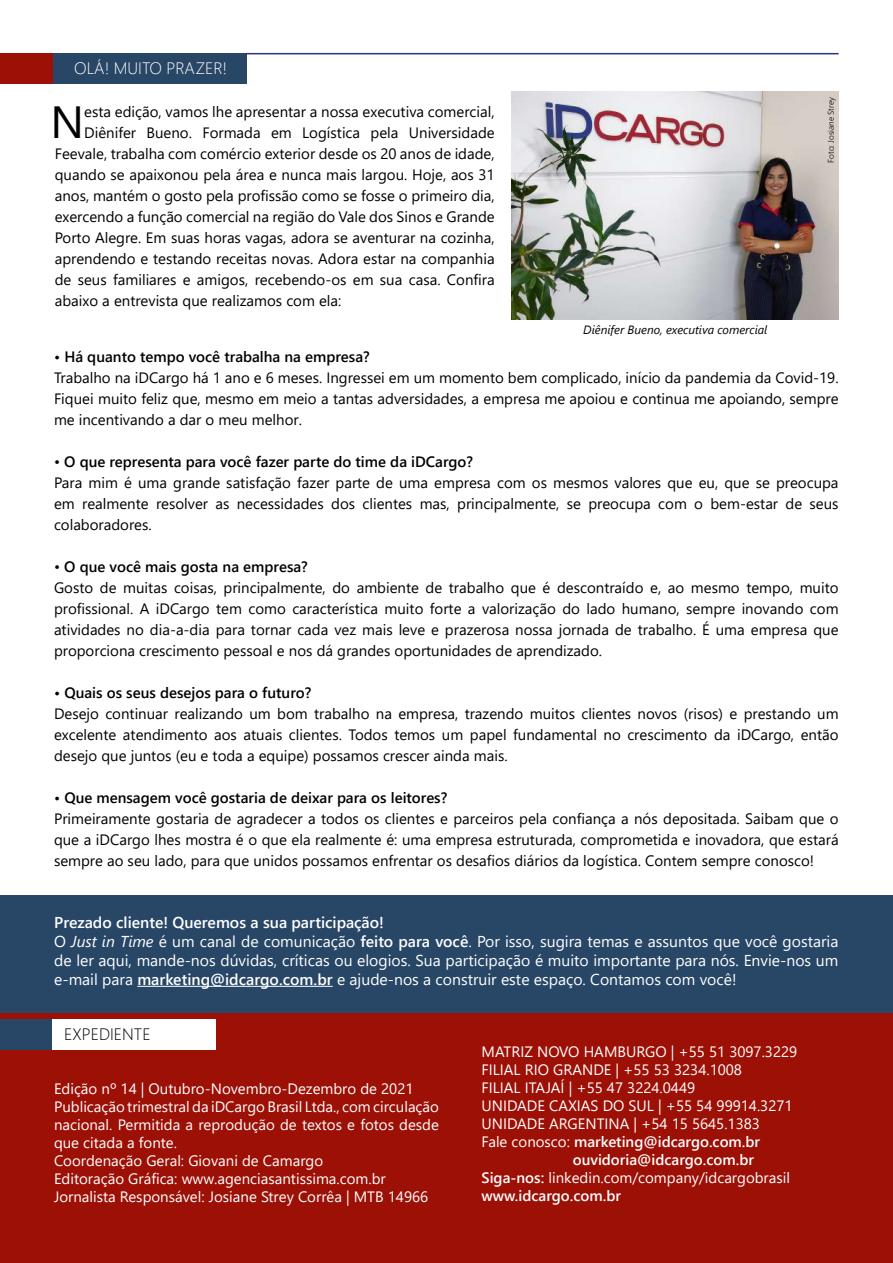
<style>
.page{position:relative;width:893px;height:1263px;background:#fff}
.page>*{position:absolute;margin:0;border:0;box-sizing:border-box;transform-origin:0 0}
.t1{font:45px "Segoe UI";color:#000}
.t2{font:300 16.5px "Segoe UI";color:#fff}
.t3{font:300 16.5px "Segoe UI";color:#000}
.t4{font:15.75px/18.9px "Segoe UI";color:#fff}
.t5{font:15px/21px "Segoe UI";color:#000;text-align:justify}
.t6{font:15px/18px "Segoe UI";color:#fff}
.t7{font:600 15px "Segoe UI";color:#000}
.t8{font:600 15px "Segoe UI";color:#fff}
.t9{font:italic 12px "Segoe UI";color:#000}
.t10{font:300 8.25px "Segoe UI";color:#000}
.s1{font-weight:600}
.s2{font-style:italic}
.s3{font-weight:400}
</style>
<div class="page">
<img style="left:512px;top:92px;width:327px;height:228px">
<div style="left:0;top:1008px;width:893px;height:255px;background:#9c1006"></div>
<div style="left:0;top:1019px;width:52px;height:30px;background:#284666"></div>
<div style="left:52px;top:1019px;width:164px;height:30px;background:#fff"></div>
<div style="left:0;top:53px;width:52px;height:30px;background:#9c1006"></div>
<div style="left:52px;top:53px;width:194px;height:30px;background:#284666"></div>
<hr style="left:246px;top:53px;width:593px;height:1px;background:#283583">
<div style="left:0;top:895px;width:893px;height:118px;background:#284666"></div>
<hr style="left:137px;top:986px;width:196px;height:1px;background:#fff">
<p class="t2" style="left:74px;top:53px;width:155px">OLÁ! MUITO PRAZER!</p>
<h1 class="t1" style="left:51px;top:80px;width:35px">N</h1>
<p class="t5" style="left:84px;top:100px;width:412px">esta edição, vamos lhe apresentar a nossa executiva comercial,</p>
<p class="t5" style="left:84px;top:121px;width:412px">Diênifer Bueno. Formada em Logística pela Universidade</p>
<p class="t5" style="left:55px;top:142px;width:441px">Feevale, trabalha com comércio exterior desde os 20 anos de idade,</p>
<p class="t5" style="left:55px;top:163px;width:441px">quando se apaixonou pela área e nunca mais largou. Hoje, aos 31</p>
<p class="t5" style="left:55px;top:184px;width:441px">anos, mantém o gosto pela profissão como se fosse o primeiro dia,</p>
<p class="t5" style="left:55px;top:205px;width:441px">exercendo a função comercial na região do Vale dos Sinos e Grande</p>
<p class="t5" style="left:55px;top:226px;width:441px">Porto Alegre. Em suas horas vagas, adora se aventurar na cozinha,</p>
<p class="t5" style="left:55px;top:247px;width:441px">aprendendo e testando receitas novas. Adora estar na companhia</p>
<p class="t5" style="left:55px;top:268px;width:441px">de seus familiares e amigos, recebendo-os em sua casa. Confira</p>
<p class="t5" style="left:55px;top:289px;width:288px">abaixo a entrevista que realizamos com ela:</p>
<p class="t10" style="left:823px;top:163px;width:67px;rotate:-90deg">Foto: Josiane Strey</p>
<p class="t9" style="left:583px;top:319px;width:186px">Diênifer Bueno, executiva comercial</p>
<p class="t7" style="left:54px;top:342px;width:317px">• Há quanto tempo você trabalha na empresa?</p>
<p class="t5" style="left:54px;top:366px;width:786px">Trabalho na iDCargo há 1 ano e 6 meses. Ingressei em um momento bem complicado, início da pandemia da Covid-19.<br>Fiquei muito feliz que, mesmo em meio a tantas adversidades, a empresa me apoiou e continua me apoiando, sempre me incentivando a dar o meu melhor.</p>
<p class="t5" style="left:54px;top:450px;width:786px;text-align:left">• <span class="s1">O que representa para você fazer parte do time da iDCargo?<br></span>Para mim é uma grande satisfação fazer parte de uma empresa com os mesmos valores que eu, que se preocupa em realmente resolver as necessidades dos clientes mas, principalmente, se preocupa com o bem-estar de seus colaboradores.</p>
<p class="t5" style="left:54px;top:555px;width:786px;text-align:left">• <span class="s1">O que você mais gosta na empresa?<br></span>Gosto de muitas coisas, principalmente, do ambiente de trabalho que é descontraído e, ao mesmo tempo, muito profissional. A iDCargo tem como característica muito forte a valorização do lado humano, sempre inovando com atividades no dia-a-dia para tornar cada vez mais leve e prazerosa nossa jornada de trabalho. É uma empresa que proporciona crescimento pessoal e nos dá grandes oportunidades de aprendizado.</p>
<p class="t7" style="left:54px;top:678px;width:259px">• Quais os seus desejos para o futuro?</p>
<p class="t5" style="left:54px;top:702px;width:786px">Desejo continuar realizando um bom trabalho na empresa, trazendo muitos clientes novos (risos) e prestando um excelente atendimento aos atuais clientes. Todos temos um papel fundamental no crescimento da iDCargo, então desejo que juntos (eu e toda a equipe) possamos crescer ainda mais.</p>
<p class="t7" style="left:54px;top:783px;width:395px">• Que mensagem você gostaria de deixar para os leitores?</p>
<p class="t5" style="left:54px;top:807px;width:786px">Primeiramente gostaria de agradecer a todos os clientes e parceiros pela confiança a nós depositada. Saibam que o que a iDCargo lhes mostra é o que ela realmente é: uma empresa estruturada, comprometida e inovadora, que estará sempre ao seu lado, para que unidos possamos enfrentar os desafios diários da logística. Contem sempre conosco!</p>
<p class="t4" style="left:54px;top:912px;width:786px"><span class="s1">Prezado cliente! Queremos a sua participação!<br></span>O <span class="s2">Just in Time</span> é um canal de comunicação <span class="s1">feito para você</span>. Por isso, sugira temas e assuntos que você gostaria de ler aqui, mande-nos dúvidas, críticas ou elogios. Sua participação é muito importante para nós. Envie-nos um e-mail para <span class="s1">marketing@idcargo.com.br</span> e ajude-nos a construir este espaço. Contamos com você!</p>
<p class="t3" style="left:64px;top:1019px;width:88px">EXPEDIENTE</p>
<p class="t6" style="left:54px;top:1078px;width:386px">Edição nº 14 | Outubro-Novembro-Dezembro de 2021<br>Publicação trimestral da iDCargo Brasil Ltda., com circulação nacional. Permitida a reprodução de textos e fotos desde que citada a fonte.<br>Coordenação Geral: Giovani de Camargo<br>Editoração Gráfica: www.agenciasantissima.com.br Jornalista Responsável: Josiane Strey Corrêa | MTB 14966</p>
<p class="t6" style="left:482px;top:1041px;width:317px">MATRIZ NOVO HAMBURGO | +55 51 3097.3229</p>
<p class="t6" style="left:482px;top:1059px;width:262px">FILIAL RIO GRANDE | +55 53 3234.1008</p>
<p class="t6" style="left:482px;top:1077px;width:215px">FILIAL ITAJAÍ | +55 47 3224.0449</p>
<p class="t6" style="left:482px;top:1095px;width:313px">UNIDADE CAXIAS DO SUL | +55 54 99914.3271</p>
<p class="t6" style="left:482px;top:1113px;width:280px">UNIDADE ARGENTINA | +54 15 5645.1383</p>
<p class="t8" style="left:482px;top:1128px;width:280px"><span class="s3">Fale conosco:</span> marketing@idcargo.com.br</p>
<p class="t8" style="left:573px;top:1146px;width:183px">ouvidoria@idcargo.com.br</p>
<p class="t6" style="left:482px;top:1167px;width:310px"><span class="s1">Siga-nos:</span> linkedin.com/company/idcargobrasil</p>
<p class="t8" style="left:482px;top:1182px;width:141px">www.idcargo.com.br</p>
</div>
